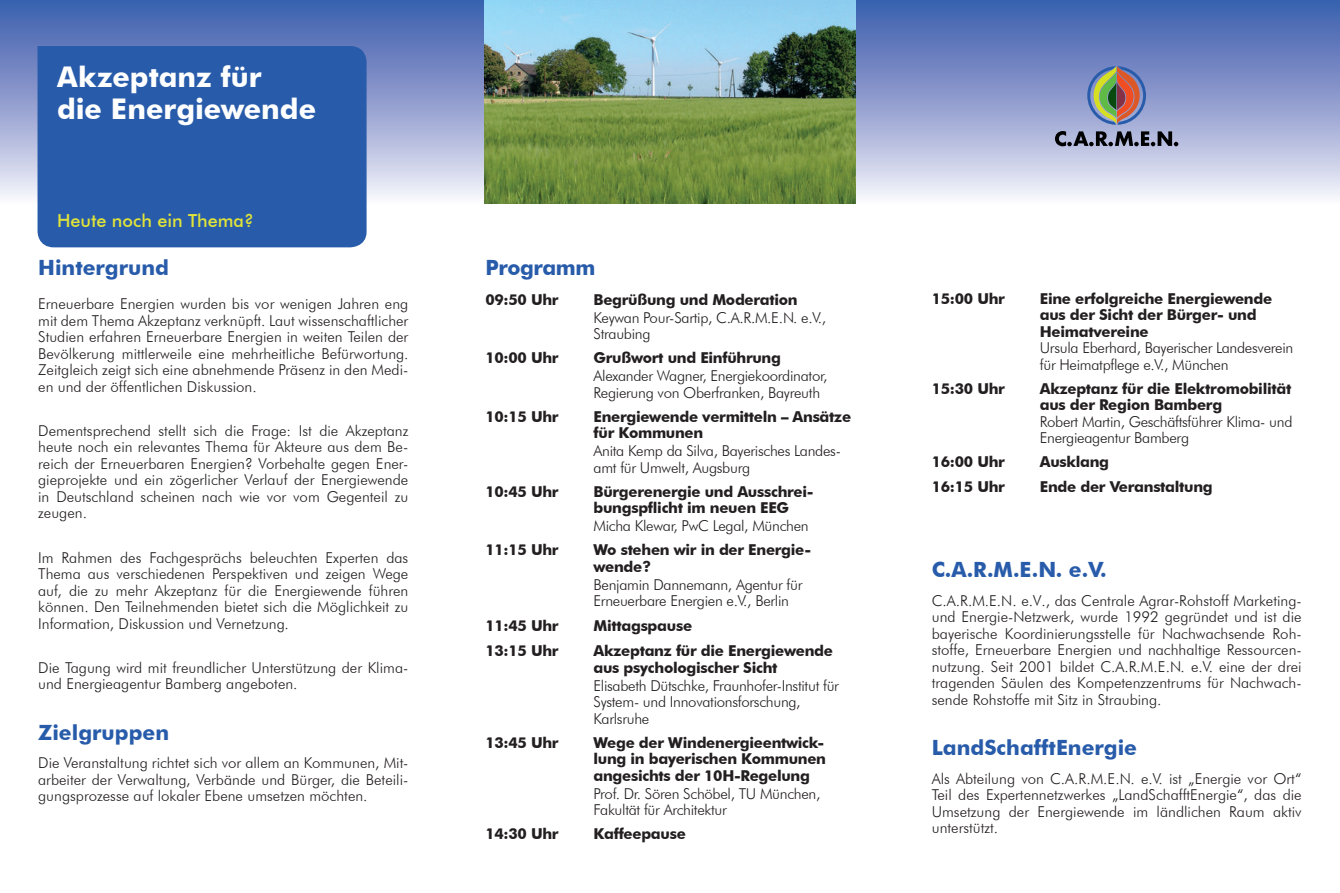
<style>
.page{position:relative;width:1340px;height:893px;background:#fff}
.page>*{position:absolute;margin:0;border:0;box-sizing:border-box;transform-origin:0 0}
.t1{font:700 28.5px/31.5px "Futura BT";color:#fff}
.t2{font:700 21px "Futura BT";color:#285caa}
.t3{font:700 21px "Futura BT";letter-spacing:-.02em;color:#285caa}
.t4{font:500 18px "Futura BT";color:#e0e339}
.t5{font:300 15px/16.5px "Futura BT";letter-spacing:-.02em;color:#231f20}
.t6{font:700 15px/16.5px "Futura BT";letter-spacing:-.02em;color:#231f20}
.t7{font:300 15px/16.5px "Futura BT";color:#231f20}
</style>
<div class="page">
<div style="left:0;top:0;width:1339px;height:203px;background:linear-gradient(to bottom,#3657aa,#f3eff8)"></div>
<svg style="left:1054px;top:131px;width:124px;height:15px;background:#626679"></svg>
<svg style="left:1087px;top:66px;width:59px;height:59px;background:#8c857d"></svg>
<img style="left:485px;top:0;width:370px;height:203px">
<div style="left:37px;top:45px;width:330px;height:203px;background:#285caa"></div>
<h1 class="t1" style="left:57px;top:61px;width:261px">Akzeptanz für<br>die Energiewende</h1>
<p class="t4" style="left:57px;top:210px;width:198px">Heute noch ein Thema?</p>
<h2 class="t2" style="left:38px;top:255px;width:132px">Hintergrund</h2>
<p class="t5" style="left:38px;top:296px;width:372px;text-align:justify">Erneuerbare Energien wurden bis vor wenigen Jahren eng mit dem Thema Akzeptanz verknüpft. Laut wissenschaftlicher Studien erfahren Erneuerbare Energien in weiten Teilen der Bevölkerung mittlerweile eine mehrheitliche Befürwortung.<br>Zeitgleich zeigt sich eine abnehmende Präsenz in den Medi&shy;en und der öffentlichen Diskussion.</p>
<p class="t5" style="left:38px;top:422px;width:372px;text-align:justify">Dementsprechend stellt sich die Frage: Ist die Akzeptanz heute noch ein relevantes Thema für Akteure aus dem Be&shy;reich der Erneuerbaren Energien? Vorbehalte gegen Ener&shy;gieprojekte und ein zögerlicher Verlauf der Energiewende in Deutschland scheinen nach wie vor vom Gegenteil zu zeugen.</p>
<p class="t5" style="left:38px;top:549px;width:372px;text-align:justify">Im Rahmen des Fachgesprächs beleuchten Experten das Thema aus verschiedenen Perspektiven und zeigen Wege auf, die zu mehr Akzeptanz für die Energiewende führen können. Den Teilnehmenden bietet sich die Möglichkeit zu Information, Diskussion und Vernetzung.</p>
<p class="t7" style="left:38px;top:659px;width:371px">Die Tagung wird mit freundlicher Unterstützung der Klima&shy;und Energieagentur Bamberg angeboten.</p>
<h2 class="t2" style="left:38px;top:719px;width:132px">Zielgruppen</h2>
<p class="t5" style="left:38px;top:754px;width:372px;text-align:justify">Die Veranstaltung richtet sich vor allem an Kommunen, Mit&shy;arbeiter der Verwaltung, Verbände und Bürger, die Beteili&shy;gungsprozesse auf lokaler Ebene umsetzen möchten.</p>
<h2 class="t3" style="left:485px;top:254px;width:111px">Programm</h2>
<p class="t6" style="left:485px;top:291px;width:75px">09:50 Uhr</p>
<p class="t6" style="left:593px;top:291px;width:206px">Begrüßung und Moderation</p>
<p class="t5" style="left:593px;top:309px;width:234px">Keywan Pour-Sartip, C.A.R.M.E.N. e.V.,<br>Straubing</p>
<p class="t6" style="left:485px;top:349px;width:75px">10:00 Uhr</p>
<p class="t6" style="left:593px;top:349px;width:189px">Grußwort und Einführung</p>
<p class="t5" style="left:593px;top:367px;width:235px">Alexander Wagner, Energiekoordinator,<br>Regierung von Oberfranken, Bayreuth</p>
<p class="t6" style="left:485px;top:408px;width:75px">10:15 Uhr</p>
<p class="t6" style="left:593px;top:408px;width:259px">Energiewende vermitteln – Ansätze für Kommunen</p>
<p class="t5" style="left:593px;top:443px;width:249px">Anita Kemp da Silva, Bayerisches Landes&shy;amt für Umwelt, Augsburg</p>
<p class="t6" style="left:485px;top:483px;width:75px">10:45 Uhr</p>
<p class="t6" style="left:593px;top:483px;width:222px">Bürgerenergie und Ausschrei&shy;bungspflicht im neuen EEG</p>
<p class="t5" style="left:593px;top:518px;width:217px">Micha Klewar, PwC Legal, München</p>
<p class="t6" style="left:485px;top:542px;width:75px">11:15 Uhr</p>
<p class="t6" style="left:593px;top:542px;width:219px">Wo stehen wir in der Energie&shy;wende?</p>
<p class="t5" style="left:593px;top:576px;width:210px">Benjamin Dannemann, Agentur für<br>Erneuerbare Energien e.V., Berlin</p>
<p class="t6" style="left:485px;top:617px;width:75px">11:45 Uhr</p>
<p class="t6" style="left:593px;top:617px;width:100px">Mittagspause</p>
<p class="t6" style="left:485px;top:642px;width:75px">13:15 Uhr</p>
<p class="t6" style="left:593px;top:642px;width:241px">Akzeptanz für die Energiewende aus psychologischer Sicht</p>
<p class="t5" style="left:593px;top:677px;width:247px">Elisabeth Dütschke, Fraunhofer-Institut für<br>System- und Innovationsforschung,<br>Karlsruhe</p>
<p class="t6" style="left:485px;top:734px;width:75px">13:45 Uhr</p>
<p class="t6" style="left:593px;top:734px;width:234px;text-align:justify">Wege der Windenergieentwick&shy;lung in bayerischen Kommunen angesichts der 10H-Regelung</p>
<p class="t5" style="left:593px;top:785px;width:228px">Prof. Dr. Sören Schöbel, TU München,<br>Fakultät für Architektur</p>
<p class="t6" style="left:485px;top:826px;width:75px">14:30 Uhr</p>
<p class="t6" style="left:593px;top:826px;width:94px">Kaffeepause</p>
<p class="t6" style="left:931px;top:290px;width:75px">15:00 Uhr</p>
<p class="t6" style="left:1039px;top:290px;width:234px">Eine erfolgreiche Energiewende aus der Sicht der Bürger- und<br>Heimatvereine</p>
<p class="t5" style="left:1039px;top:340px;width:255px">Ursula Eberhard, Bayerischer Landesverein für Heimatpflege e.V., München</p>
<p class="t6" style="left:931px;top:380px;width:75px">15:30 Uhr</p>
<p class="t6" style="left:1039px;top:380px;width:253px">Akzeptanz für die Elektromobilität aus der Region Bamberg</p>
<p class="t5" style="left:1039px;top:413px;width:254px">Robert Martin, Geschäftsführer Klima- und<br>Energieagentur Bamberg</p>
<p class="t6" style="left:931px;top:454px;width:75px">16:00 Uhr</p>
<p class="t6" style="left:1039px;top:454px;width:71px">Ausklang</p>
<p class="t6" style="left:931px;top:478px;width:75px">16:15 Uhr</p>
<p class="t6" style="left:1039px;top:478px;width:174px">Ende der Veranstaltung</p>
<h2 class="t2" style="left:931px;top:557px;width:176px">C.A.R.M.E.N. e.V.</h2>
<p class="t5" style="left:931px;top:592px;width:371px;text-align:justify">C.A.R.M.E.N. e.V., das Centrale Agrar-Rohstoff Marketing&shy;und Energie-Netzwerk, wurde 1992 gegründet und ist die bayerische Koordinierungsstelle für Nachwachsende Roh&shy;stoffe, Erneuerbare Energien und nachhaltige Ressourcen&shy;nutzung. Seit 2001 bildet C.A.R.M.E.N. e.V. eine der drei tragenden Säulen des Kompetenzzentrums für Nachwach&shy;sende Rohstoffe mit Sitz in Straubing.</p>
<h2 class="t2" style="left:931px;top:735px;width:207px">LandSchafftEnergie</h2>
<p class="t5" style="left:931px;top:770px;width:371px;text-align:justify">Als Abteilung von C.A.R.M.E.N. e.V. ist „Energie vor Ort“ Teil des Expertennetzwerkes „LandSchafftEnergie“, das die Umsetzung der Energiewende im ländlichen Raum aktiv unterstützt.</p>
</div>
